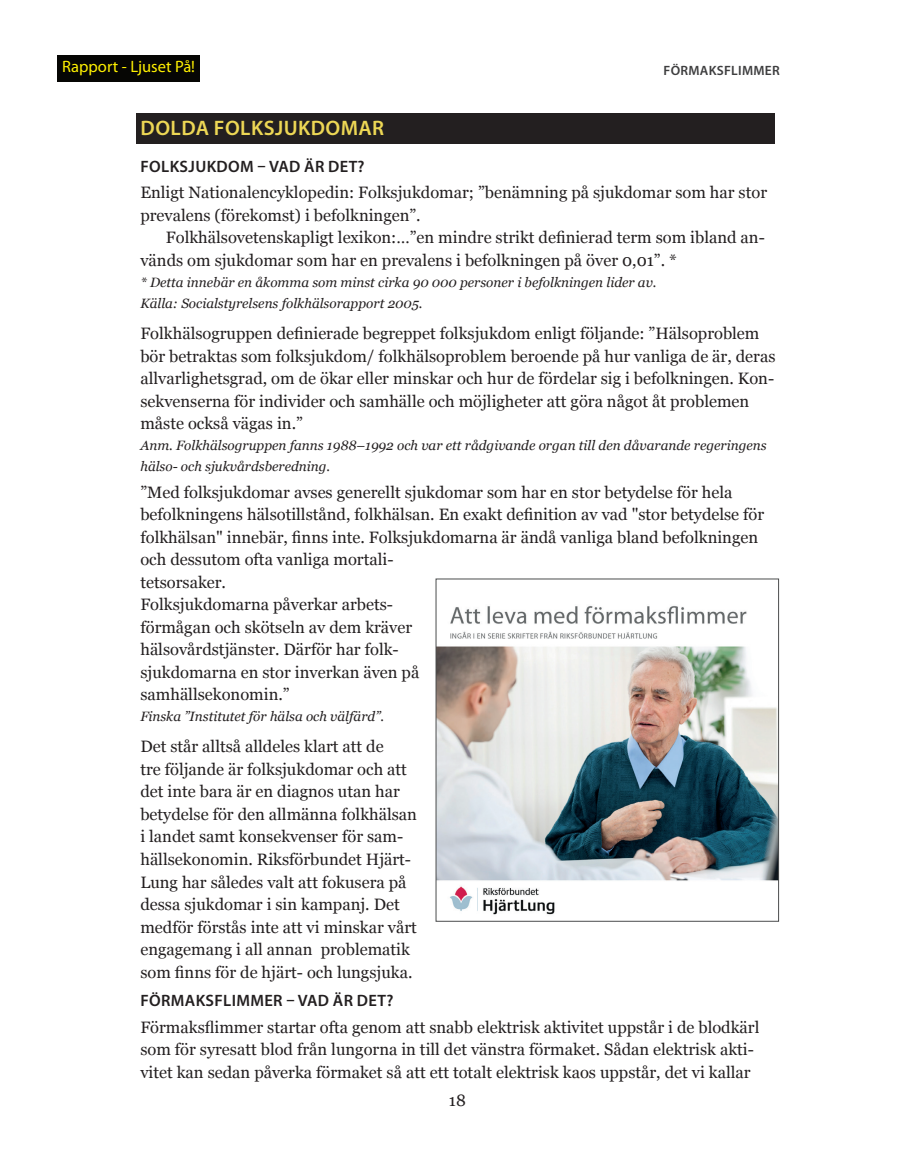
<style>
.page{position:relative;width:919px;height:1174px;background:#fff}
.page>*{position:absolute;margin:0;border:0;box-sizing:border-box;transform-origin:0 0}
.t1{font:600 21px "Myriad Pro";letter-spacing:.02em;color:#edd755}
.t2{font:16.5px/22.5px "Georgia";color:#231f20}
.t3{font:600 16.5px "Myriad Pro";letter-spacing:.02em;color:#231f20}
.t4{font:16.5px "Myriad Pro";color:#fff101}
.t5{font:italic 13.5px/21px "Georgia";color:#231f20}
.t6{font:600 13.5px "Myriad Pro";letter-spacing:.02em;color:#3e3e3f}
</style>
<div class="page">
<div style="left:58px;top:55px;width:142px;height:27px;background:#060604"></div>
<div style="left:136px;top:113px;width:638px;height:31px;background:#231f20"></div>
<img style="left:438px;top:606px;width:338px;height:309px">
<p class="t4" style="left:62px;top:56px;width:134px">Rapport - Ljuset På!</p>
<p class="t6" style="left:663px;top:62px;width:118px">FÖRMAKSFLIMMER</p>
<p class="t1" style="left:141px;top:114px;width:245px">DOLDA FOLKSJUKDOMAR</p>
<p class="t3" style="left:140px;top:156px;width:225px">FOLKSJUKDOM – VAD ÄR DET?</p>
<p class="t2" style="left:140px;top:182px;width:628px">Enligt Nationalencyklopedin: Folksjukdomar; ”benämning på sjukdomar som har stor prevalens (förekomst) i befolkningen”.</p>
<p class="t2" style="left:140px;top:227px;width:626px;text-indent:26px">Folkhälsovetenskapligt lexikon:…”en mindre strikt definierad term som ibland an&shy;vänds om sjukdomar som har en prevalens i befolkningen på över 0,01”. *</p>
<p class="t5" style="left:140px;top:272px;width:517px">* Detta innebär en åkomma som minst cirka 90 000 personer i befolkningen lider av.<br>Källa: Socialstyrelsens folkhälsorapport 2005.</p>
<p class="t2" style="left:140px;top:322px;width:636px">Folkhälsogruppen definierade begreppet folksjukdom enligt följande: ”Hälsoproblem bör betraktas som folksjukdom/ folkhälsoproblem beroende på hur vanliga de är, deras allvarlighetsgrad, om de ökar eller minskar och hur de fördelar sig i befolkningen. Kon&shy;sekvenserna för individer och samhälle och möjligheter att göra något åt problemen måste också vägas in.”</p>
<p class="t5" style="left:140px;top:435px;width:627px">Anm. Folkhälsogruppen fanns 1988–1992 och var ett rådgivande organ till den dåvarande regeringens hälso- och sjukvårdsberedning.</p>
<p class="t2" style="left:140px;top:481px;width:625px">”Med folksjukdomar avses generellt sjukdomar som har en stor betydelse för hela befolkningens hälsotillstånd, folkhälsan. En exakt definition av vad "stor betydelse för folkhälsan" innebär, finns inte. Folksjukdomarna är ändå vanliga bland befolkningen och dessutom ofta vanliga mortali-<br>tetsorsaker.<br>Folksjukdomarna påverkar arbets-<br>förmågan och skötseln av dem kräver<br>hälsovårdstjänster. Därför har folk-<br>sjukdomarna en stor inverkan även på<br>samhällsekonomin.”</p>
<p class="t5" style="left:140px;top:706px;width:245px">Finska ”Institutet för hälsa och välfärd”.</p>
<p class="t2" style="left:140px;top:736px;width:278px">Det står alltså alldeles klart att de<br>tre följande är folksjukdomar och att det inte bara är en diagnos utan har betydelse för den allmänna folkhälsan i landet samt konsekvenser för sam&shy;hällsekonomin. Riksförbundet Hjärt-Lung har således valt att fokusera på dessa sjukdomar i sin kampanj. Det medför förstås inte att vi minskar vårt engagemang i all annan problematik som finns för de hjärt- och lungsjuka.</p>
<p class="t3" style="left:140px;top:989px;width:254px">FÖRMAKSFLIMMER – VAD ÄR DET?</p>
<p class="t2" style="left:140px;top:1016px;width:620px">Förmaksflimmer startar ofta genom att snabb elektrisk aktivitet uppstår i de blodkärl som för syresatt blod från lungorna in till det vänstra förmaket. Sådan elektrisk akti&shy;vitet kan sedan påverka förmaket så att ett totalt elektrisk kaos uppstår, det vi kallar</p>
<p class="t2" style="left:449px;top:1089px;width:18px">18</p>
</div>
